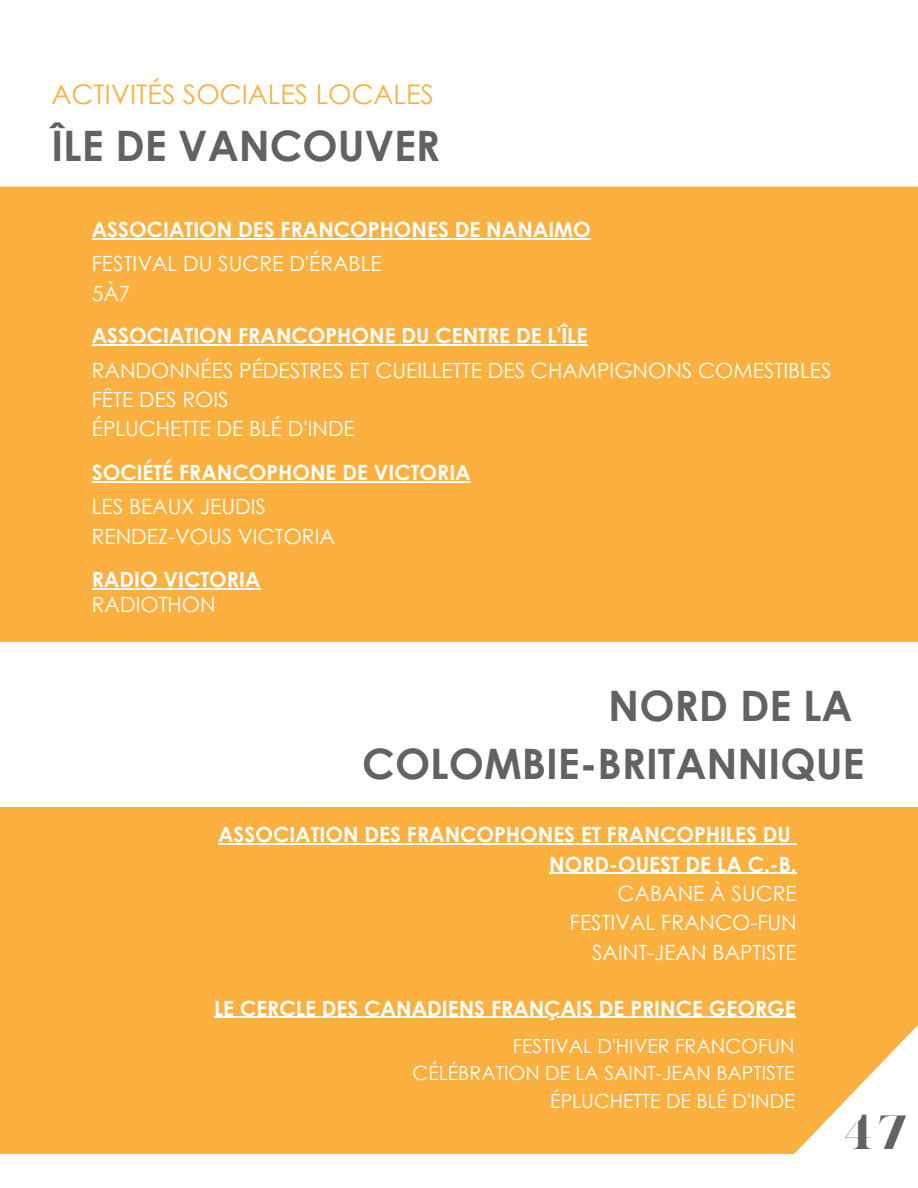
<style>
.page{position:relative;width:918px;height:1188px;background:#fbb040}
.page>*{position:absolute;margin:0;border:0;box-sizing:border-box;transform-origin:0 0}
.t1{font:700 42px/58.1px "Century Gothic";color:#646161;text-align:right}
.t2{font:39.9px "London";color:#646161}
.t3{font:27px "Century Gothic";color:#fbb040}
.t4{font:700 21px/29.2px "Century Gothic";color:#fff;text-align:right}
.t5{font:21px/29.2px "Century Gothic";color:#fff}
.t6{font:19.5px/27.2px "Century Gothic";color:#fff;text-align:right}
</style>
<div class="page">
<div style="left:0;top:0;width:918px;height:176px;background:#fff"></div>
<svg style="left:0;top:176px;width:918px;height:11px;background:#fefbf7"></svg>
<div style="left:0;top:1155px;width:918px;height:33px;background:#fff"></div>
<hr style="left:92px;top:238px;width:499px;height:1px;background:#fff">
<hr style="left:92px;top:345px;width:495px;height:1px;background:#fff">
<hr style="left:92px;top:481px;width:379px;height:1px;background:#fff">
<hr style="left:92px;top:588px;width:169px;height:1px;background:#fff">
<div style="left:0;top:642px;width:918px;height:165px;background:#fff"></div>
<hr style="left:218px;top:843px;width:573px;height:2px;background:#fff">
<hr style="left:549px;top:873px;width:248px;height:1px;background:#fff">
<hr style="left:214px;top:1017px;width:582px;height:1px;background:#fff">
<svg style="left:648px;top:843px;width:270px;height:312px"></svg>
<p class="t3" style="left:52px;top:76px;width:384px">ACTIVITÉS SOCIALES LOCALES</p>
<h1 class="t1" style="left:52px;top:115px;width:390px">ÎLE DE VANCOUVER</h1>
<p class="t4" style="left:92px;top:214px;width:500px">ASSOCIATION DES FRANCOPHONES DE NANAIMO</p>
<p class="t5" style="left:92px;top:249px;width:291px">FESTIVAL DU SUCRE D'ÉRABLE<br>5À7</p>
<p class="t4" style="left:92px;top:321px;width:497px">ASSOCIATION FRANCOPHONE DU CENTRE DE L'ÎLE</p>
<p class="t5" style="left:92px;top:355px;width:741px">RANDONNÉES PÉDESTRES ET CUEILLETTE DES CHAMPIGNONS COMESTIBLES<br>FÊTE DES ROIS<br>ÉPLUCHETTE DE BLÉ D'INDE</p>
<p class="t4" style="left:92px;top:457px;width:380px">SOCIÉTÉ FRANCOPHONE DE VICTORIA</p>
<p class="t5" style="left:92px;top:492px;width:245px">LES BEAUX JEUDIS<br>RENDEZ-VOUS VICTORIA</p>
<p class="t4" style="left:92px;top:564px;width:170px">RADIO VICTORIA</p>
<p class="t5" style="left:92px;top:589px;width:125px">RADIOTHON</p>
<h1 class="t1" style="left:362px;top:676px;width:504px">NORD DE LA<br>COLOMBIE-BRITANNIQUE</h1>
<p class="t4" style="left:218px;top:819px;width:580px">ASSOCIATION DES FRANCOPHONES ET FRANCOPHILES DU<br>NORD-OUEST DE LA C.-B.</p>
<p class="t5" style="left:570px;top:878px;width:229px;text-align:right">CABANE À SUCRE<br>FESTIVAL FRANCO-FUN<br>SAINT-JEAN BAPTISTE</p>
<p class="t4" style="left:214px;top:993px;width:583px">LE CERCLE DES CANADIENS FRANÇAIS DE PRINCE GEORGE</p>
<p class="t6" style="left:413px;top:1032px;width:384px">FESTIVAL D'HIVER FRANCOFUN<br>CÉLÉBRATION DE LA SAINT-JEAN BAPTISTE<br>ÉPLUCHETTE DE BLÉ D'INDE</p>
<h2 class="t2" style="left:843px;top:1105px;width:66px">47</h2>
</div>
